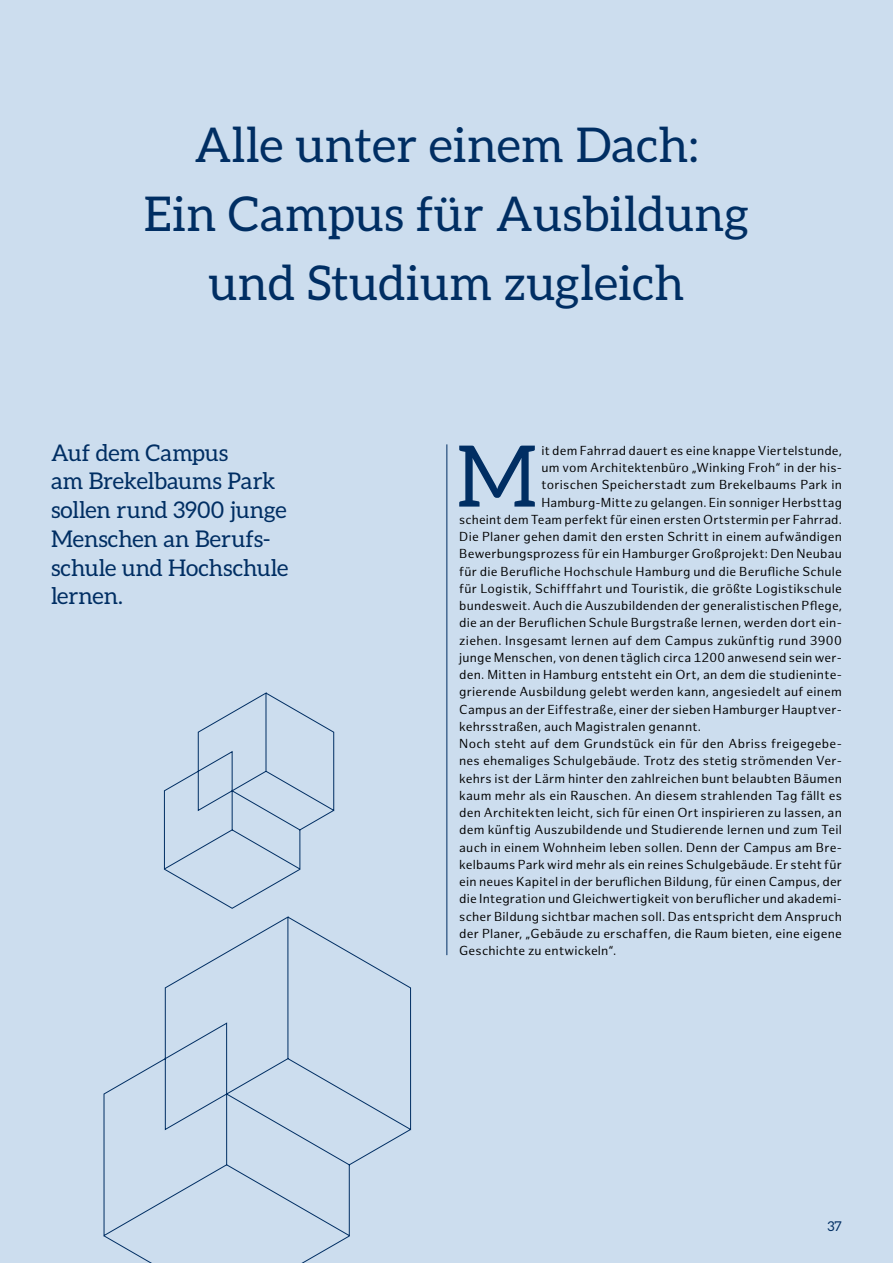
<style>
.page{position:relative;width:893px;height:1263px;background:#cde}
.page>*{position:absolute;margin:0;border:0;box-sizing:border-box;transform-origin:0 0}
.Fließtext_8_5___1__A{font:84.9px "Aleo";color:#002e63}
.Headline_Aleo_blau{font:48px/69px "Aleo";letter-spacing:.005em;color:#002e63;text-align:center}
.Subline_Aleo_schwarz{font:22.95px/28.8px "Aleo";letter-spacing:-.005em;color:#002e63}
.Fließtext_8_5{font:13.5px "Aleo";color:#002e63}
.Fließtext_8_5___1__A-2{font:12.75px "Hamburg Sans";letter-spacing:.015em;color:#000}
.Fließtext_8_5-2{font:12.75px/17.2px "Hamburg Sans";letter-spacing:.015em;color:#000;text-align:justify}
</style>
<div class="page">
<hr style="left:446px;top:444px;width:1px;height:511px;background:#002e63">
<svg style="left:105px;top:1237px;width:244px;height:26px"></svg>
<svg style="left:103px;top:916px;width:309px;height:321px"></svg>
<svg style="left:163px;top:692px;width:172px;height:217px"></svg>
<p class="Headline_Aleo_blau" style="left:144px;top:109px;width:607px">Alle unter einem Dach:<br>Ein Campus für Ausbildung und Studium zugleich</p>
<p class="Subline_Aleo_schwarz" style="left:51px;top:438px;width:239px">Auf dem Campus<br>am Brekelbaums Park sollen rund 3900 junge<br>Menschen an Berufs&shy;schule und Hochschule lernen.</p>
<p class="Fließtext_8_5___1__A" style="left:456px;top:429px;width:83px">M</p>
<p class="Fließtext_8_5___1__A-2" style="left:541px;top:443px;width:302px">it dem Fahrrad dauert es eine knappe Viertelstunde,</p>
<p class="Fließtext_8_5___1__A-2" style="left:541px;top:460px;width:302px">um vom Architektenbüro „Winking Froh“ in der his-</p>
<p class="Fließtext_8_5___1__A-2" style="left:541px;top:477px;width:302px">torischen Speicherstadt zum Brekelbaums Park in</p>
<p class="Fließtext_8_5___1__A-2" style="left:541px;top:495px;width:302px">Hamburg-Mitte zu gelangen. Ein sonniger Herbsttag</p>
<p class="Fließtext_8_5___1__A-2" style="left:459px;top:512px;width:384px">scheint dem Team perfekt für einen ersten Ortstermin per Fahrrad.</p>
<p class="Fließtext_8_5___1__A-2" style="left:459px;top:529px;width:384px">Die Planer gehen damit den ersten Schritt in einem aufwändigen</p>
<p class="Fließtext_8_5___1__A-2" style="left:459px;top:546px;width:384px">Bewerbungsprozess für ein Hamburger Großprojekt: Den Neubau</p>
<p class="Fließtext_8_5___1__A-2" style="left:459px;top:564px;width:384px">für die Berufliche Hochschule Hamburg und die Berufliche Schule</p>
<p class="Fließtext_8_5___1__A-2" style="left:459px;top:581px;width:384px">für Logistik, Schifffahrt und Touristik, die größte Logistikschule</p>
<p class="Fließtext_8_5___1__A-2" style="left:459px;top:598px;width:384px">bundesweit. Auch die Auszubildenden der generalistischen Pflege,</p>
<p class="Fließtext_8_5___1__A-2" style="left:459px;top:615px;width:384px">die an der Beruflichen Schule Burgstraße lernen, werden dort ein-</p>
<p class="Fließtext_8_5___1__A-2" style="left:459px;top:633px;width:384px">ziehen. Insgesamt lernen auf dem Campus zukünftig rund 3900</p>
<p class="Fließtext_8_5___1__A-2" style="left:459px;top:650px;width:384px">junge Menschen, von denen täglich circa 1200 anwesend sein wer-</p>
<p class="Fließtext_8_5___1__A-2" style="left:459px;top:667px;width:384px">den. Mitten in Hamburg entsteht ein Ort, an dem die studieninte-</p>
<p class="Fließtext_8_5___1__A-2" style="left:459px;top:684px;width:384px">grierende Ausbildung gelebt werden kann, angesiedelt auf einem</p>
<p class="Fließtext_8_5___1__A-2" style="left:459px;top:702px;width:384px">Campus an der Eiffestraße, einer der sieben Hamburger Hauptver-</p>
<p class="Fließtext_8_5___1__A-2" style="left:459px;top:719px;width:243px">kehrsstraßen, auch Magistralen genannt.</p>
<p class="Fließtext_8_5-2" style="left:459px;top:735px;width:384px">Noch steht auf dem Grundstück ein für den Abriss freigegebe&shy;nes ehemaliges Schulgebäude. Trotz des stetig strömenden Ver&shy;kehrs ist der Lärm hinter den zahlreichen bunt belaubten Bäumen kaum mehr als ein Rauschen. An diesem strahlenden Tag fällt es den Architekten leicht, sich für einen Ort inspirieren zu lassen, an dem künftig Auszubildende und Studierende lernen und zum Teil auch in einem Wohnheim leben sollen. Denn der Campus am Bre&shy;kelbaums Park wird mehr als ein reines Schulgebäude. Er steht für ein neues Kapitel in der beruflichen Bildung, für einen Campus, der die Integration und Gleichwertigkeit von beruflicher und akademi&shy;scher Bildung sichtbar machen soll. Das entspricht dem Anspruch der Planer, „Gebäude zu erschaffen, die Raum bieten, eine eigene Geschichte zu entwickeln“.</p>
<p class="Fließtext_8_5" style="left:828px;top:1219px;width:16px">37</p>
</div>
